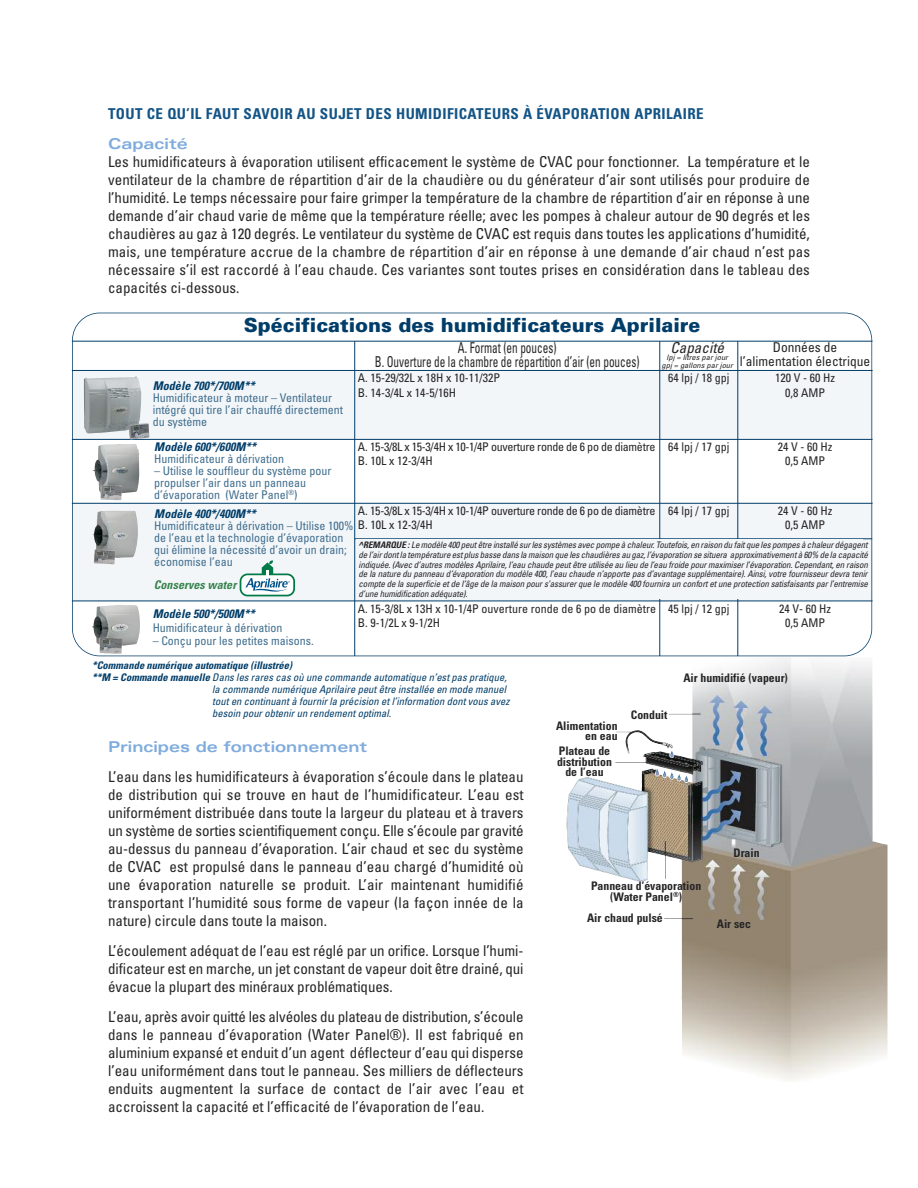
<style>
.page{position:relative;width:918px;height:1188px;background:#fff}
.page>*{position:absolute;margin:0;border:0;box-sizing:border-box;transform-origin:0 0}
.t1{font:900 19.5px "Univers";color:#003d69}
.t2{font:condensed 15px/18px "Univers";color:#272627;text-align:justify}
.t3{font:condensed 15px/13.5px "Univers";color:#272627;text-align:center;scale:.75 1}
.t4{font:700 condensed 15px "Univers";letter-spacing:.03em;color:#135486}
.t5{font:700 expanded 15px "Univers";color:#80acdd}
.t6{font:italic condensed 15px "Univers";letter-spacing:.005em;color:#272627}
.t7{font:condensed 13.5px/13.5px "Univers";color:#272627;text-align:center}
.t8{font:condensed 12px/12px "Univers";color:#406e8e}
.t9{font:condensed 12px/14.4px "Univers";color:#272627;text-align:center}
.t10{font:condensed 12px/14.4px "Univers";letter-spacing:-.025em;color:#272627}
.t11{font:italic 700 condensed 12px "Univers";letter-spacing:.005em;color:#003d69}
.t12{font:italic 700 condensed 12px "Univers";letter-spacing:.005em;color:#388550}
.t13{font:700 condensed 11.85px/10.5px "Univers";color:#272627;text-align:center}
.t14{font:italic condensed 10.5px "Univers";letter-spacing:.005em;color:#003d69}
.t15{font:italic 700 condensed 10.5px "Univers";letter-spacing:.005em;color:#003d69}
.t16{font:italic condensed 9px/9.8px "Univers";letter-spacing:-.015em;color:#272627;text-align:justify}
.t17{font:italic condensed 7.5px/7.5px "Univers";letter-spacing:.005em;color:#272627;text-align:center;scale:1.13 1}
.s1{font-weight:700;font-style:italic;color:#003d69}
.s2{color:#272627}
.s3{font-weight:700}
</style>
<div class="page">
<img style="left:567px;top:656px;width:321px;height:425px">
<div style="left:72px;top:370px;width:283px;height:69px;background:#f3f6f9"></div>
<div style="left:355px;top:370px;width:305px;height:69px;background:#f3f6f9"></div>
<div style="left:660px;top:370px;width:78px;height:69px;background:#f3f6f9"></div>
<div style="left:738px;top:370px;width:135px;height:69px;background:#f3f6f9"></div>
<div style="left:72px;top:503px;width:283px;height:98px;background:#f3f6f9"></div>
<div style="left:355px;top:503px;width:305px;height:98px;background:#f3f6f9"></div>
<div style="left:660px;top:503px;width:78px;height:98px;background:#f3f6f9"></div>
<div style="left:738px;top:503px;width:135px;height:98px;background:#f3f6f9"></div>
<hr style="left:354px;top:341px;width:1px;height:315px;background:#003d69">
<hr style="left:660px;top:341px;width:1px;height:315px;background:#003d69">
<hr style="left:738px;top:341px;width:1px;height:315px;background:#003d69">
<hr style="left:72px;top:341px;width:801px;height:1px;background:#003d69">
<hr style="left:72px;top:370px;width:801px;height:1px;background:#003d69">
<hr style="left:72px;top:439px;width:801px;height:1px;background:#003d69">
<hr style="left:72px;top:503px;width:801px;height:1px;background:#003d69">
<hr style="left:72px;top:601px;width:801px;height:1px;background:#003d69">
<img style="left:92px;top:605px;width:48px;height:48px">
<img style="left:92px;top:444px;width:47px;height:56px">
<img style="left:84px;top:376px;width:65px;height:63px">
<hr style="left:355px;top:538px;width:517px;height:1px;background:#003d69">
<img style="left:93px;top:510px;width:45px;height:54px">
<div style="left:241px;top:574px;width:53px;height:22px;background:#fff;border-radius:7px"></div>
<div style="left:240px;top:574px;width:55px;height:22px;border:2px solid #017a47;border-radius:7px"></div>
<svg style="left:246px;top:560px;width:44px;height:32px"></svg>
<div style="left:72px;top:313px;width:800px;height:343px;border:2px solid #003d69;border-radius:28px"></div>
<p class="t4" style="left:108px;top:108px;width:597px">TOUT CE QU’IL FAUT SAVOIR AU SUJET DES HUMIDIFICATEURS À ÉVAPORATION APRILAIRE</p>
<p class="t5" style="left:108px;top:138px;width:81px">Capacité</p>
<p class="t2" style="left:108px;top:154px;width:704px">Les humidificateurs à évaporation utilisent efficacement le système de CVAC pour fonctionner. La température et le ventilateur de la chambre de répartition d’air de la chaudière ou du générateur d’air sont utilisés pour produire de l’humidité. Le temps nécessaire pour faire grimper la température de la chambre de répartition d’air en réponse à une demande d’air chaud varie de même que la température réelle; avec les pompes à chaleur autour de 90 degrés et les chaudières au gaz à 120 degrés. Le ventilateur du système de CVAC est requis dans toutes les applications d’humidité, mais, une température accrue de la chambre de répartition d’air en réponse à une demande d’air chaud n’est pas nécessaire s’il est raccordé à l’eau chaude. Ces variantes sont toutes prises en considération dans le tableau des capacités ci-dessous.</p>
<h1 class="t1" style="left:244px;top:318px;width:458px">Spécifications des humidificateurs Aprilaire</h1>
<p class="t3" style="left:375px;top:342px;width:355px">A. Format (en pouces)<br>B. Ouverture de la chambre de répartition d’air (en pouces)</p>
<p class="t11" style="left:153px;top:381px;width:103px">Modèle 700*/700M**</p>
<p class="t8" style="left:153px;top:393px;width:192px">Humidificateur à moteur – Ventilateur intégré qui tire l’air chauffé directement du système</p>
<p class="t6" style="left:670px;top:342px;width:55px">Capacité</p>
<p class="t17" style="left:662px;top:355px;width:65px">lpj = litres par jour gpj = gallons par jour</p>
<p class="t7" style="left:740px;top:342px;width:132px">Données de l’alimentation électrique</p>
<p class="t9" style="left:358px;top:372px;width:144px;text-align:left">A. 15-29/32L x 18H x 10-11/32P<br>B. 14-3/4L x 14-5/16H</p>
<p class="t9" style="left:668px;top:372px;width:63px">64 lpj / 18 gpj</p>
<p class="t9" style="left:775px;top:372px;width:61px">120 V - 60 Hz<br>0,8 AMP</p>
<p class="t11" style="left:154px;top:442px;width:103px">Modèle 600*/600M**</p>
<p class="t8" style="left:154px;top:453px;width:131px">Humidificateur à dérivation</p>
<p class="t8" style="left:154px;top:465px;width:179px">– Utilise le souffleur du système pour propulser l’air dans un panneau d’évaporation (Water Panel<sup>®</sup>)</p>
<p class="t10" style="left:358px;top:441px;width:299px">A. 15-3/8L x 15-3/4H x 10-1/4P ouverture ronde de 6 po de diamètre<br>B. 10L x 12-3/4H</p>
<p class="t9" style="left:668px;top:441px;width:63px">64 lpj / 17 gpj</p>
<p class="t9" style="left:778px;top:441px;width:56px">24V-60Hz<br>0,5 AMP</p>
<p class="t10" style="left:358px;top:504px;width:299px">A. 15-3/8L x 15-3/4H x 10-1/4P ouverture ronde de 6 po de diamètre</p>
<p class="t9" style="left:668px;top:504px;width:63px">64 lpj / 17 gpj</p>
<p class="t9" style="left:778px;top:504px;width:56px">24V-60Hz<br>0,5 AMP</p>
<p class="t8" style="left:154px;top:509px;width:280px"><span class="s1">Modèle 400*/400M**<br></span>Humidificateur à dérivation – Utilise 100% <span class="s2">B. 10L x 12-3/4H </span>de l’eau et la technologie d’évaporation<br>qui élimine la nécessité d’avoir un drain;<br>économise l’eau</p>
<p class="t16" style="left:359px;top:541px;width:511px"><span class="s3">^REMARQUE :</span> Le modèle 400 peut être installé sur les systèmes avec pompe à chaleur. Toutefois, en raison du fait que les pompes à chaleur dégagent de l’air dont la température est plus basse dans la maison que les chaudières au gaz, l’évaporation se situera approximativement à 60% de la capacité indiquée. (Avec d’autres modèles Aprilaire, l’eau chaude peut être utilisée au lieu de l’eau froide pour maximiser l’évaporation. Cependant, en raison de la nature du panneau d’évaporation du modèle 400, l’eau chaude n’apporte pas d’avantage supplémentaire). Ainsi, votre fournisseur devra tenir compte de la superficie et de l’âge de la maison pour s’assurer que le modèle 400 fournira un confort et une protection satisfaisants par l’entremise d’une humidification adéquate).</p>
<p class="t12" style="left:154px;top:580px;width:84px">Conserves water</p>
<p class="t11" style="left:153px;top:610px;width:103px">Modèle 500*/500M**</p>
<p class="t8" style="left:153px;top:622px;width:131px">Humidificateur à dérivation</p>
<p class="t8" style="left:153px;top:636px;width:163px">– Conçu pour les petites maisons.</p>
<p class="t9" style="left:358px;top:602px;width:300px;text-align:left">A. 15-3/8L x 13H x 10-1/4P ouverture ronde de 6 po de diamètre<br>B. 9-1/2L x 9-1/2H</p>
<p class="t9" style="left:668px;top:602px;width:63px">45 lpj / 12 gpj</p>
<p class="t9" style="left:779px;top:602px;width:53px">24 V- 60 Hz<br>0,5 AMP</p>
<p class="t15" style="left:92px;top:661px;width:202px">*Commande numérique automatique (illustrée)</p>
<p class="t14" style="left:92px;top:674px;width:416px"><span class="s3">**M = Commande manuelle</span> Dans les rares cas où une commande automatique n’est pas pratique,</p>
<p class="t14" style="left:212px;top:686px;width:295px">la commande numérique Aprilaire peut être installée en mode manuel</p>
<p class="t14" style="left:212px;top:698px;width:299px">tout en continuant à fournir la précision et l’information dont vous avez</p>
<p class="t14" style="left:212px;top:710px;width:180px">besoin pour obtenir un rendement optimal.</p>
<p class="t5" style="left:108px;top:741px;width:261px">Principes de fonctionnement</p>
<p class="t2" style="left:108px;top:769px;width:417px">L’eau dans les humidificateurs à évaporation s’écoule dans le plateau de distribution qui se trouve en haut de l’humidificateur. L’eau est uniformément distribuée dans toute la largeur du plateau et à travers un système de sorties scientifiquement conçu. Elle s’écoule par gravité au-dessus du panneau d’évaporation. L’air chaud et sec du système de CVAC est propulsé dans le panneau d’eau chargé d’humidité où une évaporation naturelle se produit. L’air maintenant humidifié transportant l’humidité sous forme de vapeur (la façon innée de la nature) circule dans toute la maison.</p>
<p class="t2" style="left:108px;top:943px;width:417px">L’écoulement adéquat de l’eau est réglé par un orifice. Lorsque l’humi&shy;dificateur est en marche, un jet constant de vapeur doit être drainé, qui évacue la plupart des minéraux problématiques.</p>
<p class="t2" style="left:108px;top:1009px;width:417px">L’eau, après avoir quitté les alvéoles du plateau de distribution, s’écoule dans le panneau d’évaporation (Water Panel®). Il est fabriqué en aluminium expansé et enduit d’un agent déflecteur d’eau qui disperse l’eau uniformément dans tout le panneau. Ses milliers de déflecteurs enduits augmentent la surface de contact de l’air avec l’eau et accroissent la capacité et l’efficacité de l’évaporation de l’eau.</p>
<p class="t13" style="left:556px;top:721px;width:63px;text-align:right">Alimentation en eau</p>
<p class="t13" style="left:557px;top:747px;width:56px">Plateau de distribution de l’eau</p>
<p class="t13" style="left:631px;top:710px;width:38px">Conduit</p>
<p class="t13" style="left:683px;top:673px;width:106px">Air humidifié (vapeur)</p>
<p class="t13" style="left:734px;top:849px;width:28px">Drain</p>
<p class="t13" style="left:591px;top:882px;width:112px">Panneau d’évaporation (Water Panel<sup>®</sup>)</p>
<p class="t13" style="left:587px;top:914px;width:77px">Air chaud pulsé</p>
<p class="t13" style="left:717px;top:919px;width:36px">Air sec</p>
</div>
